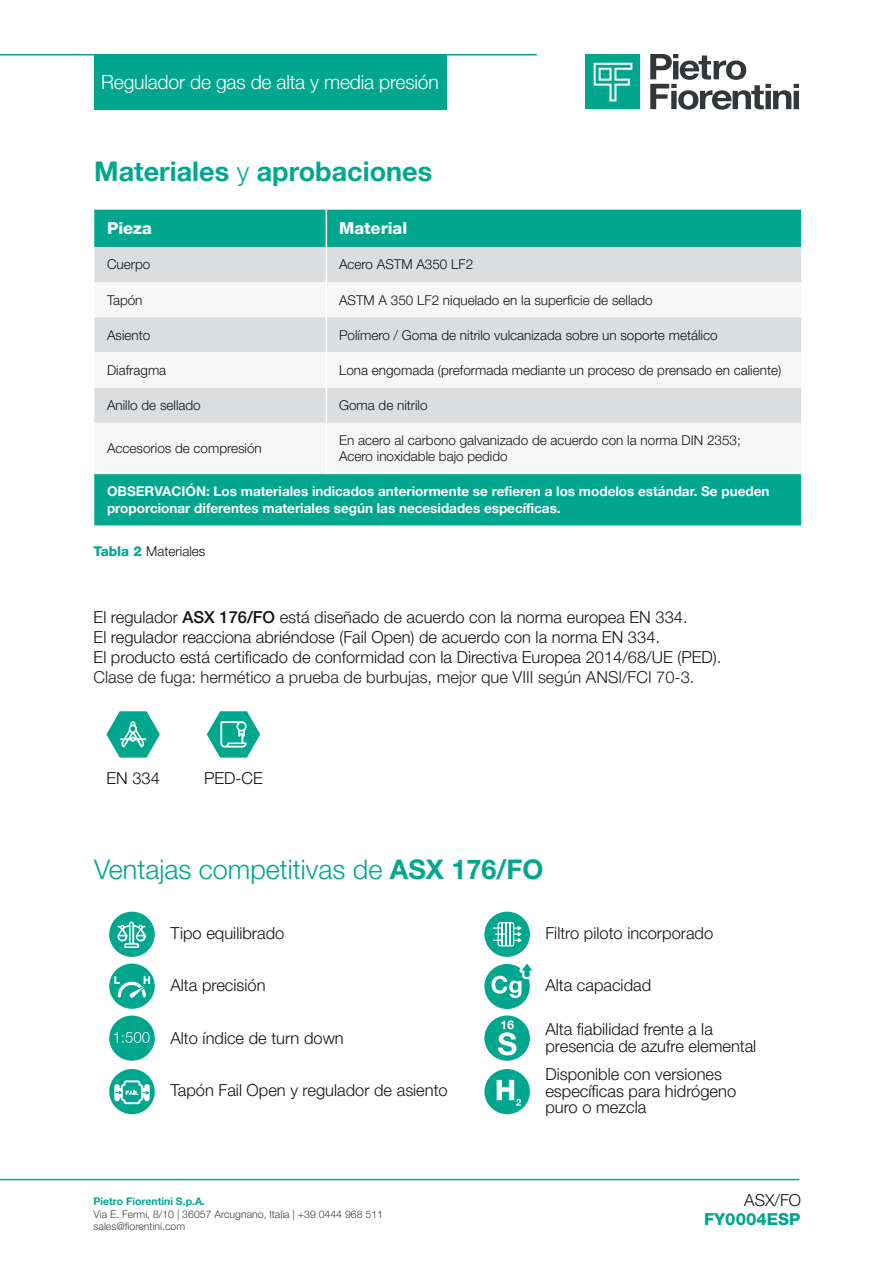
<style>
.page{position:relative;width:893px;height:1263px;background:#fff}
.page>*{position:absolute;margin:0;border:0;box-sizing:border-box;transform-origin:0 0}
.Titoletto{font:300 27px "Helvetica Neue LT Pro";color:#00a78e}
.Titoletto-2{font:700 27px "Helvetica Neue LT Pro";color:#00a78e}
.t1{font:300 19.5px "Helvetica Neue LT Pro";letter-spacing:-.01em;color:#fff}
.Testo{font:300 16.5px/16.5px "Helvetica Neue LT Pro";color:#121418}
.bullet_non_puntato{font:300 16.5px "Helvetica Neue LT Pro";color:#121418}
.Testo-2{font:300 16.5px "Helvetica Neue LT Pro";color:#231f20}
.titoli_tabella_bianc{font:800 16.5px "Helvetica Neue LT Pro";color:#fff}
.titoletto_technische{font:800 16.5px "Helvetica Neue LT Pro";color:#00a78e}
.testo_sciolto{font:300 16.5px "Helvetica Neue LT Pro";color:#121418}
.testo_tabella{font:300 13.5px "Helvetica Neue LT Pro";color:#121418}
.testo_tabella-2{font:700 13.5px/16.2px "Helvetica Neue LT Pro";color:#fff}
.t2{font:300 10.5px/12.6px "Helvetica Neue LT Pro";color:#414243}
.t3{font:700 10.5px "Helvetica Neue LT Pro";color:#00a78e}
.s1{font-weight:300}
.s2{font-weight:800;color:#00a78e}
.s3{font-weight:500}
.s4{font-weight:700}
</style>
<div class="page">
<hr style="left:0;top:54px;width:537px;height:2px;background:#00a78e">
<hr style="left:0;top:1179px;width:799px;height:1px;background:#00a78e">
<div style="left:94px;top:55px;width:352px;height:55px;background:#00a78e"></div>
<svg style="left:650px;top:54px;width:149px;height:56px"></svg>
<svg style="left:585px;top:54px;width:55px;height:55px;background:#25b39e"></svg>
<div style="left:94px;top:210px;width:707px;height:315px;background:#00a78e"></div>
<div style="left:94px;top:247px;width:707px;height:35px;background:#dcdddf"></div>
<svg style="left:94px;top:282px;width:707px;height:192px"></svg>
<hr style="left:326px;top:282px;width:1px;height:35px;background:#fff">
<hr style="left:326px;top:317px;width:1px;height:35px;background:#fff">
<hr style="left:326px;top:352px;width:1px;height:36px;background:#fff">
<hr style="left:326px;top:388px;width:1px;height:35px;background:#fff">
<hr style="left:326px;top:423px;width:1px;height:51px;background:#fff">
<hr style="left:326px;top:247px;width:1px;height:35px;background:#fff">
<hr style="left:326px;top:210px;width:1px;height:37px;background:#fff">
<svg style="left:106px;top:711px;width:54px;height:47px"></svg>
<svg style="left:207px;top:711px;width:53px;height:47px"></svg>
<div style="left:109px;top:912px;width:46px;height:45px;background:#00a78e;border-radius:50%"></div>
<svg style="left:117px;top:921px;width:29px;height:27px"></svg>
<div style="left:484px;top:912px;width:46px;height:45px;background:#00a78e;border-radius:50%"></div>
<svg style="left:493px;top:922px;width:28px;height:24px"></svg>
<div style="left:109px;top:1069px;width:46px;height:45px;background:#00a78e;border-radius:50%"></div>
<svg style="left:114px;top:1080px;width:36px;height:24px"></svg>
<div style="left:484px;top:1069px;width:46px;height:45px;background:#00a78e;border-radius:50%"></div>
<svg style="left:497px;top:1080px;width:24px;height:26px"></svg>
<div style="left:109px;top:1015px;width:46px;height:46px;background:#00a78e;border-radius:50%"></div>
<svg style="left:114px;top:1032px;width:36px;height:11px"></svg>
<div style="left:484px;top:1015px;width:46px;height:46px;background:#00a78e;border-radius:50%"></div>
<svg style="left:498px;top:1020px;width:18px;height:35px"></svg>
<div style="left:109px;top:963px;width:46px;height:46px;background:#00a78e;border-radius:50%"></div>
<svg style="left:114px;top:976px;width:37px;height:22px"></svg>
<div style="left:484px;top:964px;width:46px;height:45px;background:#00a78e;border-radius:50%"></div>
<svg style="left:491px;top:963px;width:42px;height:35px"></svg>
<h2 class="t1" style="left:101px;top:70px;width:339px">Regulador de gas de alta y media presión</h2>
<p class="Titoletto-2" style="left:94px;top:155px;width:339px">Materiales <span class="s1">y</span> aprobaciones</p>
<p class="titoli_tabella_bianc" style="left:107px;top:218px;width:46px">Pieza</p>
<p class="titoli_tabella_bianc" style="left:339px;top:218px;width:70px">Material</p>
<p class="testo_tabella" style="left:107px;top:256px;width:45px">Cuerpo</p>
<p class="testo_tabella" style="left:339px;top:256px;width:136px">Acero ASTM A350 LF2</p>
<p class="testo_tabella" style="left:107px;top:291px;width:37px">Tapón</p>
<p class="testo_tabella" style="left:339px;top:291px;width:315px">ASTM A 350 LF2 niquelado en la superficie de sellado</p>
<p class="testo_tabella" style="left:107px;top:327px;width:45px">Asiento</p>
<p class="testo_tabella" style="left:339px;top:327px;width:380px">Polímero / Goma de nitrilo vulcanizada sobre un soporte metálico</p>
<p class="testo_tabella" style="left:107px;top:362px;width:61px">Diafragma</p>
<p class="testo_tabella" style="left:339px;top:362px;width:444px">Lona engomada (preformada mediante un proceso de prensado en caliente)</p>
<p class="testo_tabella" style="left:107px;top:397px;width:95px">Anillo de sellado</p>
<p class="testo_tabella" style="left:339px;top:397px;width:90px">Goma de nitrilo</p>
<p class="testo_tabella" style="left:107px;top:440px;width:156px">Accesorios de compresión</p>
<p class="testo_tabella" style="left:339px;top:432px;width:403px">En acero al carbono galvanizado de acuerdo con la norma DIN 2353;</p>
<p class="testo_tabella" style="left:339px;top:448px;width:170px">Acero inoxidable bajo pedido</p>
<p class="testo_tabella-2" style="left:107px;top:483px;width:664px">OBSERVACIÓN: Los materiales indicados anteriormente se refieren a los modelos estándar. Se pueden proporcionar diferentes materiales según las necesidades específicas.</p>
<p class="testo_tabella" style="left:94px;top:543px;width:113px"><span class="s2">Tabla 2</span> Materiales</p>
<p class="Testo" style="left:94px;top:609px;width:595px">El regulador <span class="s3">ASX 176/FO</span> está diseñado de acuerdo con la norma europea EN 334.</p>
<p class="Testo" style="left:94px;top:629px;width:568px">El regulador reacciona abriéndose (Fail Open) de acuerdo con la norma EN 334.</p>
<p class="Testo" style="left:94px;top:648px;width:629px">El producto está certificado de conformidad con la Directiva Europea 2014/68/UE (PED).</p>
<p class="Testo-2" style="left:94px;top:667px;width:602px">Clase de fuga: hermético a prueba de burbujas, mejor que VIII según ANSI/FCI 70-3.</p>
<p class="bullet_non_puntato" style="left:106px;top:768px;width:55px">EN 334</p>
<p class="bullet_non_puntato" style="left:204px;top:768px;width:60px">PED-CE</p>
<p class="Titoletto" style="left:94px;top:852px;width:451px">Ventajas competitivas de <span class="s4">ASX 176/FO</span></p>
<p class="bullet_non_puntato" style="left:171px;top:923px;width:115px">Tipo equilibrado</p>
<p class="bullet_non_puntato" style="left:171px;top:975px;width:97px">Alta precisión</p>
<p class="bullet_non_puntato" style="left:171px;top:1028px;width:175px">Alto índice de turn down</p>
<p class="bullet_non_puntato" style="left:171px;top:1080px;width:279px">Tapón Fail Open y regulador de asiento</p>
<p class="t3" style="left:94px;top:1195px;width:113px">Pietro Fiorentini S.p.A.</p>
<p class="t2" style="left:94px;top:1207px;width:291px">Via E. Fermi, 8/10 | 36057 Arcugnano, Italia | +39 0444 968 511 sales@fiorentini.com</p>
<p class="bullet_non_puntato" style="left:545px;top:923px;width:169px">Filtro piloto incorporado</p>
<p class="bullet_non_puntato" style="left:545px;top:975px;width:107px">Alta capacidad</p>
<p class="Testo" style="left:545px;top:1021px;width:212px">Alta fiabilidad frente a la presencia de azufre elemental</p>
<p class="Testo" style="left:545px;top:1066px;width:192px">Disponible con versiones específicas para hidrógeno puro o mezcla</p>
<p class="testo_sciolto" style="left:744px;top:1190px;width:58px">ASX/FO</p>
<p class="titoletto_technische" style="left:704px;top:1209px;width:98px">FY0004ESP</p>
</div>
